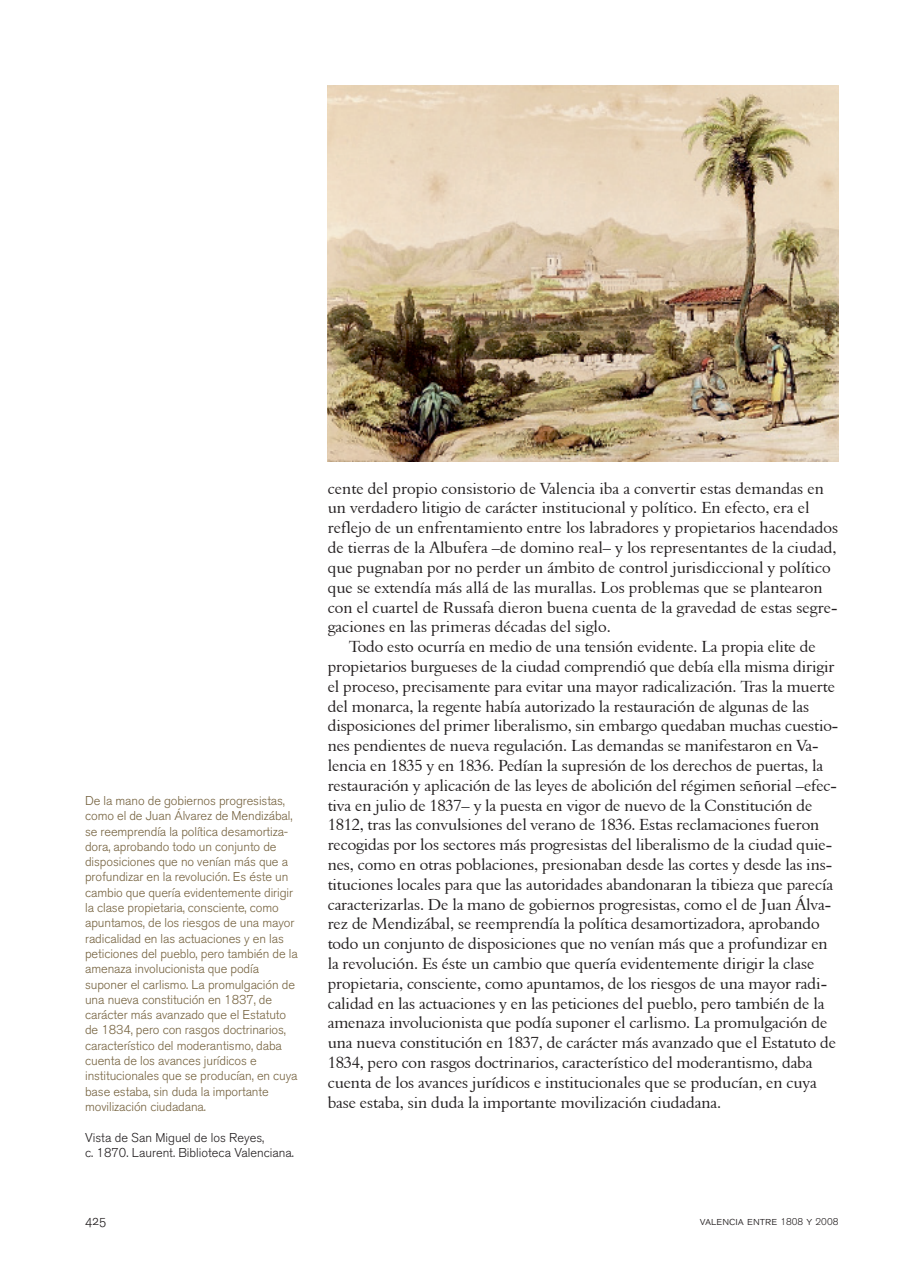
<style>
.page{position:relative;width:915px;height:1276px;background:#fff}
.page>*{position:absolute;margin:0;border:0;box-sizing:border-box;transform-origin:0 0}
.TEXTO{font:16.5px/19.8px "Aldine 401 BT Roman A";letter-spacing:-.01em;color:#231f20}
.t1{font:13.5px "Akzidenz Grotesk BQ Light SC";color:#231f20}
.DESTACADOS{font:300 12.75px/15.3px "Akzidenz Grotesk BQ";letter-spacing:-.01em;color:#766340}
.t2{font:300 12.75px/15.3px "Akzidenz Grotesk BQ";color:#231f20}
.t3{font:12px "Akzidenz Grotesk BQ Light SC";color:#231f20}
.s1{font-family:"Akzidenz Grotesk BQ";font-weight:300;font-size:9.75px}
</style>
<div class="page">
<img style="left:327px;top:85px;width:511px;height:376px">
<p class="DESTACADOS" style="left:85px;top:793px;width:214px">De la mano de gobiernos progresistas, como el de Juan Álvarez de Mendizábal, se reemprendía la política desamortiza&shy;dora, aprobando todo un conjunto de disposiciones que no venían más que a profundizar en la revolución. Es éste un cambio que quería evidentemente dirigir la clase propietaria, consciente, como apuntamos, de los riesgos de una mayor radicalidad en las actuaciones y en las peticiones del pueblo, pero también de la amenaza involucionista que podía suponer el carlismo. La promulgación de una nueva constitución en 1837, de carácter más avanzado que el Estatuto de 1834, pero con rasgos doctrinarios, característico del moderantismo, daba cuenta de los avances jurídicos e institucionales que se producían, en cuya base estaba, sin duda la importante movilización ciudadana.</p>
<p class="t2" style="left:85px;top:1129px;width:210px">Vista de San Miguel de los Reyes,<br>c. 1870. Laurent. Biblioteca Valenciana.</p>
<p class="TEXTO" style="left:327px;top:478px;width:512px">cente del propio consistorio de Valencia iba a convertir estas demandas en un verdadero litigio de carácter institucional y político. En efecto, era el reflejo de un enfrentamiento entre los labradores y propietarios hacendados de tierras de la Albufera –de domino real– y los representantes de la ciudad, que pugnaban por no perder un ámbito de control jurisdiccional y político que se extendía más allá de las murallas. Los problemas que se plantearon con el cuartel de Russafa dieron buena cuenta de la gravedad de estas segre&shy;gaciones en las primeras décadas del siglo.</p>
<p class="TEXTO" style="left:327px;top:636px;width:512px;text-indent:21px">Todo esto ocurría en medio de una tensión evidente. La propia elite de propietarios burgueses de la ciudad comprendió que debía ella misma dirigir el proceso, precisamente para evitar una mayor radicalización. Tras la muerte del monarca, la regente había autorizado la restauración de algunas de las disposiciones del primer liberalismo, sin embargo quedaban muchas cuestio&shy;nes pendientes de nueva regulación. Las demandas se manifestaron en Va&shy;lencia en 1835 y en 1836. Pedían la supresión de los derechos de puertas, la restauración y aplicación de las leyes de abolición del régimen señorial –efec&shy;tiva en julio de 1837– y la puesta en vigor de nuevo de la Constitución de 1812, tras las convulsiones del verano de 1836. Estas reclamaciones fueron recogidas por los sectores más progresistas del liberalismo de la ciudad quie&shy;nes, como en otras poblaciones, presionaban desde las cortes y desde las ins&shy;tituciones locales para que las autoridades abandonaran la tibieza que parecía caracterizarlas. De la mano de gobiernos progresistas, como el de Juan Álva&shy;rez de Mendizábal, se reemprendía la política desamortizadora, aprobando todo un conjunto de disposiciones que no venían más que a profundizar en la revolución. Es éste un cambio que quería evidentemente dirigir la clase propietaria, consciente, como apuntamos, de los riesgos de una mayor radi&shy;calidad en las actuaciones y en las peticiones del pueblo, pero también de la amenaza involucionista que podía suponer el carlismo. La promulgación de una nueva constitución en 1837, de carácter más avanzado que el Estatuto de 1834, pero con rasgos doctrinarios, característico del moderantismo, daba cuenta de los avances jurídicos e institucionales que se producían, en cuya base estaba, sin duda la importante movilización ciudadana.</p>
<p class="t1" style="left:85px;top:1212px;width:23px">425</p>
<p class="t3" style="left:699px;top:1213px;width:140px">valencia entre <span class="s1">1808</span> y <span class="s1">2008</span></p>
</div>
